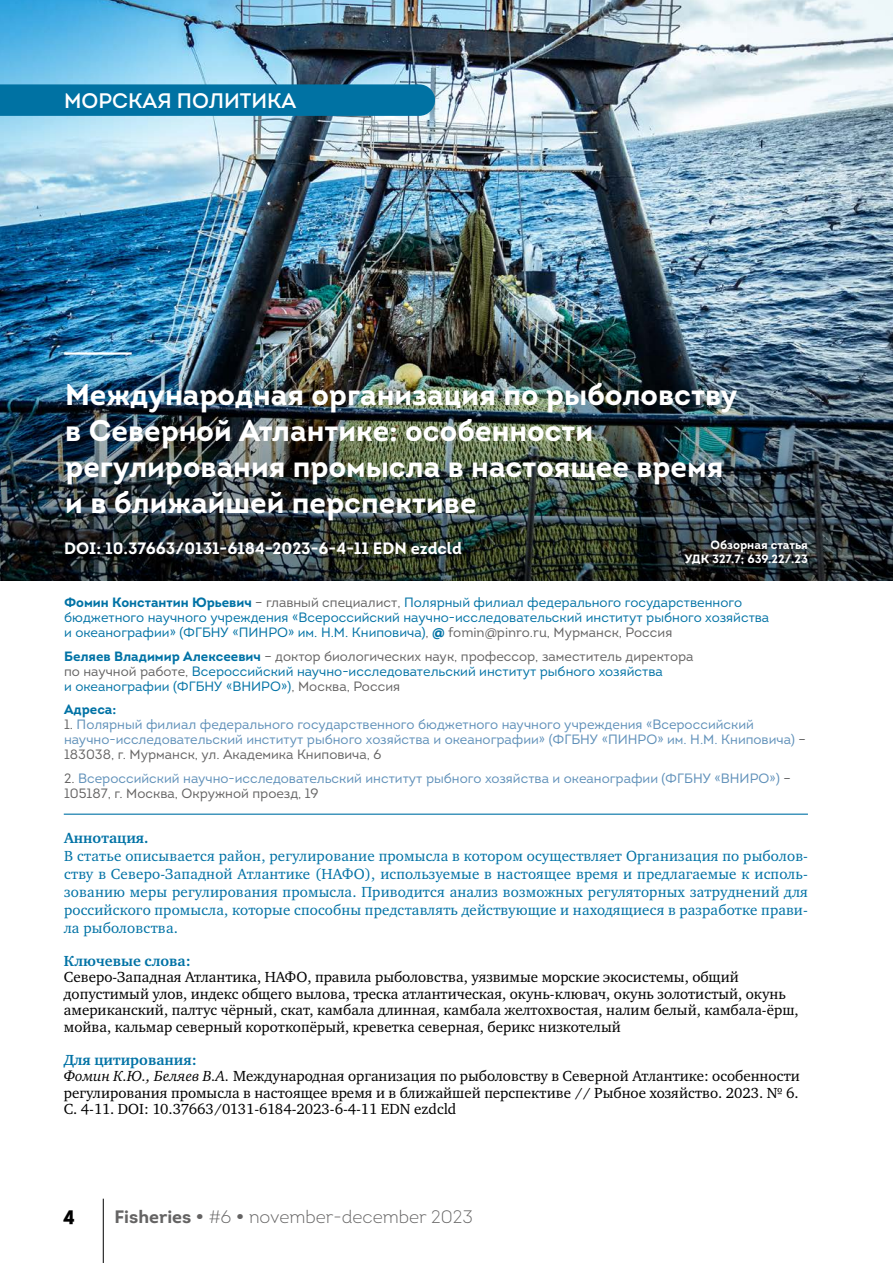
<style>
.page{position:relative;width:893px;height:1263px;background:#fff}
.page>*{position:absolute;margin:0;border:0;box-sizing:border-box;transform-origin:0 0}
.t1{font:700 30px/36px "Intro";color:#fff}
.t2{font:21px "Intro";color:#fff}
.t3{font:19.5px "Intro Black Caps";color:#000}
.t4{font:300 18px "Intro";color:#646363}
.t5{font:700 16.5px "Intro";color:#fff}
.t6{font:15px/16.5px "Charter C";color:#000}
.t7{font:15px/18px "Charter C";letter-spacing:.01em;color:#0072a5;text-align:justify}
.t8{font:700 15px "Charter C";color:#0072a5}
.t9{font:13.5px/15px "Intro";color:#0072a5}
.t10{font:13.5px/15px "Intro";color:#5f90b9}
.t11{font:700 13.5px "Intro";color:#0072a5}
.t12{font:700 12px/14.4px "Intro";color:#fff;text-align:right}
.s1{font-weight:700}
.s2{color:#646363}
.s3{font-weight:700;color:#0072a5}
.s4{font-style:italic}
.s5{font-family:"Intro Bold Caps";font-weight:400}
</style>
<div class="page">
<hr style="left:103px;top:1199px;width:1px;height:64px;background:#000">
<img style="left:0;top:0;width:893px;height:351px">
<div style="left:0;top:84px;width:435px;height:32px;background:#0072a3"></div>
<img style="left:0;top:351px;width:893px;height:229px">
<hr style="left:64px;top:352px;width:68px;height:3px;background:#fff">
<hr style="left:64px;top:814px;width:744px;height:1px;background:#0072a5">
<h2 class="t2" style="left:64px;top:87px;width:234px">МОРСКАЯ ПОЛИТИКА</h2>
<h1 class="t1" style="left:65px;top:376px;width:674px">Международная организация по рыболовству в Северной Атлантике: особенности регулирования промысла в настоящее время и в ближайшей перспективе</h1>
<p class="t5" style="left:64px;top:537px;width:399px">DOI: 10.37663/0131-6184-2023-6-4-11 EDN ezdcld</p>
<p class="t12" style="left:685px;top:538px;width:125px">Обзорная статья<br>УДК 327.7; 639.22/.23</p>
<p class="t9" style="left:64px;top:595px;width:707px"><span class="s1">Фомин Константин Юрьевич</span> <span class="s2">– главный специалист,</span> Полярный филиал федерального государственного бюджетного научного учреждения «Всероссийский научно-исследовательский институт рыбного хозяйства и океанографии» (ФГБНУ «ПИНРО» им. Н.М. Книповича)<span class="s2">,</span> <span class="s1">@</span> <span class="s2">fomin@pinro.ru, Мурманск, Россия</span></p>
<p class="t9" style="left:64px;top:648px;width:631px"><span class="s1">Беляев Владимир Алексеевич</span> <span class="s2">– доктор биологических наук, профессор, заместитель директора по научной работе,</span> Всероссийский научно-исследовательский институт рыбного хозяйства<br>и океанографии (ФГБНУ «ВНИРО»)<span class="s2">, Москва, Россия</span></p>
<p class="t11" style="left:64px;top:701px;width:54px">Адреса:</p>
<p class="t10" style="left:64px;top:717px;width:743px"><span class="s2">1.</span> Полярный филиал федерального государственного бюджетного научного учреждения «Всероссийский научно-исследовательский институт рыбного хозяйства и океанографии» (ФГБНУ «ПИНРО» им. Н.М. Книповича) <span class="s2">–<br>183038, г. Мурманск, ул. Академика Книповича, 6</span></p>
<p class="t10" style="left:64px;top:770px;width:728px"><span class="s2">2.</span> Всероссийский научно-исследовательский институт рыбного хозяйства и океанографии (ФГБНУ «ВНИРО») <span class="s2">–<br>105187, г. Москва, Окружной проезд, 19</span></p>
<p class="t8" style="left:64px;top:829px;width:86px">Аннотация.</p>
<p class="t7" style="left:64px;top:847px;width:745px">В статье описывается район, регулирование промысла в котором осуществляет Организация по рыболов&shy;ству в Северо-Западной Атлантике (НАФО), используемые в настоящее время и предлагаемые к исполь&shy;зованию меры регулирования промысла. Приводится анализ возможных регуляторных затруднений для российского промысла, которые способны представлять действующие и находящиеся в разработке прави&shy;ла рыболовства.</p>
<p class="t8" style="left:64px;top:952px;width:128px">Ключевые слова:</p>
<p class="t6" style="left:64px;top:969px;width:736px">Северо-Западная Атлантика, НАФО, правила рыболовства, уязвимые морские экосистемы, общий допустимый улов, индекс общего вылова, треска атлантическая, окунь-клювач, окунь золотистый, окунь американский, палтус чёрный, скат, камбала длинная, камбала желтохвостая, налим белый, камбала-ёрш, мойва, кальмар северный короткопёрый, креветка северная, берикс низкотелый</p>
<p class="t6" style="left:64px;top:1051px;width:737px"><span class="s3">Для цитирования:<br></span><span class="s4">Фомин К.Ю., Беляев В.А.</span> Международная организация по рыболовству в Северной Атлантике: особенности регулирования промысла в настоящее время и в ближайшей перспективе // Рыбное хозяйство. 2023. № 6.<br>С. 4-11. DOI: 10.37663/0131-6184-2023-6-4-11 EDN ezdcld</p>
<h3 class="t3" style="left:63px;top:1204px;width:13px">4</h3>
<p class="t4" style="left:115px;top:1205px;width:360px"><span class="s1">Fisheries</span> <span class="s5">•</span> #6 <span class="s5">•</span> november-december 2023</p>
</div>
